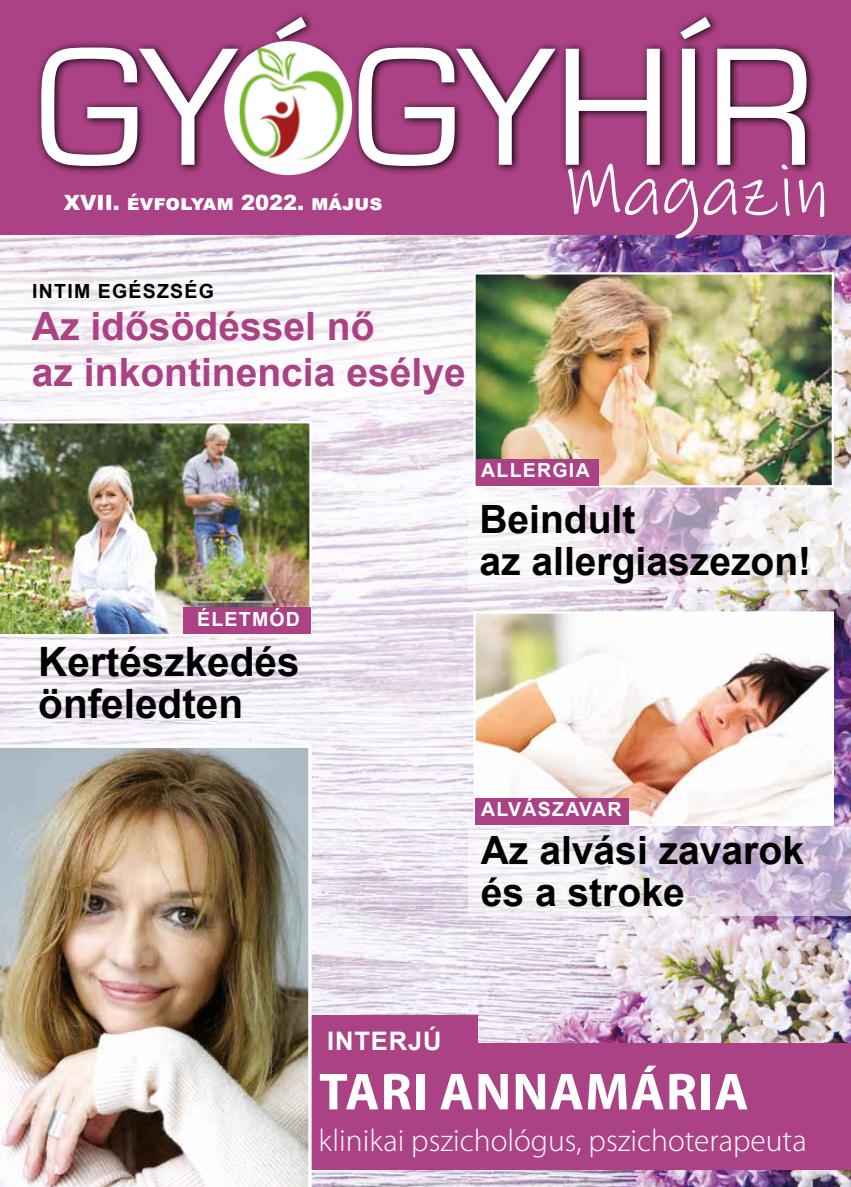
<style>
.page{position:relative;width:851px;height:1187px;background:#fff}
.page>*{position:absolute;margin:0;border:0;box-sizing:border-box;transform-origin:0 0}
.t1{font:174px "Eurostile T";letter-spacing:-.01em;color:#fff}
.t2{font:73.5px "Ink Free";color:#fff}
.t3{font:700 52.5px "Myriad Pro";letter-spacing:.02em;color:#fff}
.t4{font:700 40.5px/42px "Arial";color:#000}
.t5{font:700 39px/42px "Arial";color:#000}
.t6{font:700 39px/46.5px "Arial";color:#ab4285}
.t7{font:300 31.5px "Myriad Pro";color:#fff}
.t8{font:700 25.5px "Arial";letter-spacing:.035em;color:#fff}
.t9{font:900 21px "Arial";color:#fff}
.t10{font:700 19.5px "Arial";letter-spacing:.065em;color:#fff}
.t11{font:900 19.5px "Myriad Pro";letter-spacing:.17em;color:#fff}
.t12{font:700 19.5px "Arial";letter-spacing:.065em;color:#000}
</style>
<div class="page">
<img style="left:0;top:235px;width:850px;height:951px">
<div style="left:159px;top:1014px;width:318px;height:46px;background:#ab4285"></div>
<div style="left:285px;top:1043px;width:565px;height:126px;background:#ab4285"></div>
<img style="left:0;top:421px;width:311px;height:215px">
<img style="left:476px;top:275px;width:354px;height:209px">
<div style="left:473px;top:272px;width:360px;height:215px;border:2px solid #fff"></div>
<div style="left:0;top:0;width:850px;height:235px;background:#ab4285"></div>
<svg style="left:37px;top:13px;width:777px;height:162px"></svg>
<div style="left:224px;top:41px;width:128px;height:134px;background:#fff;border-radius:50%"></div>
<img style="left:239px;top:46px;width:113px;height:113px">
<div style="left:183px;top:607px;width:127px;height:27px;background:#ab4285"></div>
<div style="left:476px;top:458px;width:122px;height:27px;background:#ab4285"></div>
<img style="left:476px;top:614px;width:354px;height:209px">
<div style="left:473px;top:611px;width:360px;height:215px;border:2px solid #fff"></div>
<img style="left:0;top:744px;width:311px;height:442px">
<svg style="left:0;top:272px;width:473px;height:127px"></svg>
<svg style="left:468px;top:487px;width:382px;height:102px"></svg>
<div style="left:475px;top:797px;width:154px;height:27px;background:#ab4285"></div>
<svg style="left:468px;top:826px;width:382px;height:89px"></svg>
<h1 class="t1" style="left:35px;top:14px;width:781px">GYÓ GYHÍR</h1>
<p class="t9" style="left:64px;top:187px;width:320px">XVII. évfolyam 2022. május</p>
<h2 class="t2" style="left:563px;top:143px;width:267px">Magazin</h2>
<p class="t11" style="left:67px;top:191px;width:180px">2021. OKTÓBER</p>
<p class="t11" style="left:62px;top:195px;width:180px">2021. OKTÓBER</p>
<p class="t12" style="left:32px;top:277px;width:183px">INTIM EGÉSZSÉG</p>
<p class="t6" style="left:32px;top:303px;width:435px">Az idősödéssel nő<br>az inkontinencia esélye</p>
<p class="t10" style="left:197px;top:605px;width:104px">ÉLETMÓD</p>
<p class="t4" style="left:38px;top:641px;width:263px">Kertészkedés önfeledten</p>
<p class="t10" style="left:481px;top:456px;width:110px">ALLERGIA</p>
<p class="t5" style="left:479px;top:498px;width:333px">Beindult<br>az allergiaszezon!</p>
<p class="t10" style="left:481px;top:795px;width:142px">ALVÁSZAVAR</p>
<p class="t5" style="left:480px;top:830px;width:324px">Az alvási zavarok és a stroke</p>
<p class="t8" style="left:327px;top:1022px;width:116px">INTERJÚ</p>
<h3 class="t3" style="left:319px;top:1057px;width:431px">TARI ANNAMÁRIA</h3>
<p class="t7" style="left:318px;top:1122px;width:489px">klinikai pszichológus, pszichoterapeuta</p>
</div>
